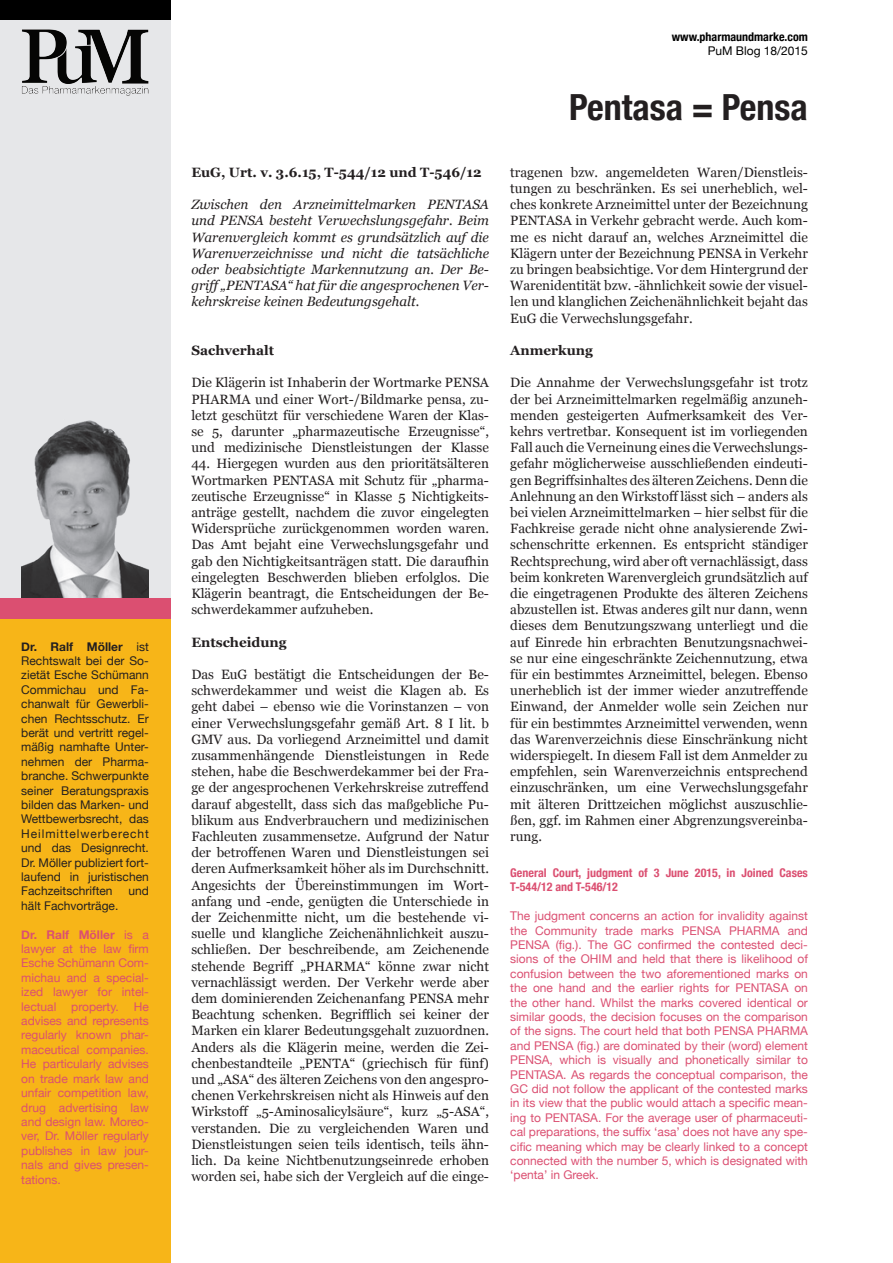
<style>
.page{position:relative;width:893px;height:1263px;background:#fff}
.page>*{position:absolute;margin:0;border:0;box-sizing:border-box;transform-origin:0 0}
.t1{font:700 condensed 36px "Helvetica Neue";color:#231f20}
.t2{font:13.5px/16.2px "Georgia";color:#231f20;text-align:justify}
.t3{font:italic 13.5px/16.2px "Georgia";color:#231f20;text-align:justify}
.t4{font:700 13.5px "Georgia";color:#231f20}
.t5{font:12px/14.4px "Helvetica Neue";color:#db4f71;text-align:justify}
.t6{font:12px/14.4px "Helvetica Neue";color:#231f20;text-align:justify}
.t7{font:700 condensed 12px/14.4px "Helvetica Neue";color:#db4f71}
.t8{font:700 condensed 12px "Helvetica Neue";color:#000}
.t9{font:12px "Helvetica Neue";color:#000}
.s1{font-weight:700}
</style>
<div class="page">
<div style="left:0;top:19px;width:170px;height:730px;background:#e6e7e9"></div>
<div style="left:0;top:0;width:170px;height:20px;background:#000"></div>
<div style="left:0;top:614px;width:170px;height:649px;background:#f7b518"></div>
<img style="left:21px;top:30px;width:128px;height:66px">
<img style="left:21px;top:420px;width:128px;height:178px">
<div style="left:0;top:598px;width:170px;height:21px;background:#db4f71"></div>
<p class="t6" style="left:21px;top:640px;width:129px"><span class="s1">Dr. Ralf Möller</span> ist Rechtswalt bei der So&shy;zietät Esche Schümann Commichau und Fa&shy;chanwalt für Gewerbli&shy;chen Rechtsschutz. Er berät und vertritt regel&shy;mäßig namhafte Unter&shy;nehmen der Pharma&shy;branche. Schwerpunkte seiner Beratungspraxis bilden das Marken- und Wettbewerbsrecht, das Heilmittelwerberecht und das Designrecht.<br>Dr. Möller publiziert fort&shy;laufend in juristischen Fachzeitschriften</p>
<p class="t6" style="left:128px;top:885px;width:22px">und</p>
<p class="t6" style="left:21px;top:899px;width:99px">hält Fachvorträge.</p>
<p class="t5" style="left:21px;top:928px;width:129px"><span class="s1">Dr. Ralf Möller</span> is a lawyer at the law firm Esche Schümann Com&shy;michau and a special&shy;ized lawyer for intel&shy;lectual property. He advises and represents regularly known phar&shy;maceutical companies.<br>He particularly advises on trade mark law and unfair competition law, drug advertising law and design law. Moreo&shy;ver, Dr. Möller regularly publishes in law jour&shy;nals and gives presen&shy;tations.</p>
<p class="t4" style="left:191px;top:162px;width:292px">EuG, Urt. v. 3.6.15, T-544/12 und T-546/12</p>
<p class="t3" style="left:191px;top:196px;width:299px">Zwischen den Arzneimittelmarken PENTASA und PENSA besteht Verwechslungsgefahr. Beim Warenvergleich kommt es grundsätzlich auf die Warenverzeichnisse und nicht die tatsächliche oder beabsichtigte Markennutzung an. Der Be&shy;griff „PENTASA“ hat für die angesprochenen Ver&shy;kehrskreise keinen Bedeutungsgehalt.</p>
<p class="t4" style="left:191px;top:340px;width:84px">Sachverhalt</p>
<p class="t2" style="left:191px;top:374px;width:299px">Die Klägerin ist Inhaberin der Wortmarke PENSA PHARMA und einer Wort-/Bildmarke pensa, zu&shy;letzt geschützt für verschiedene Waren der Klas&shy;se 5, darunter „pharmazeutische Erzeugnisse“, und medizinische Dienstleistungen der Klasse</p>
<p class="t2" style="left:191px;top:455px;width:299px">44. Hiergegen wurden aus den prioritätsälteren Wortmarken PENTASA mit Schutz für „pharma&shy;zeutische Erzeugnisse“ in Klasse 5 Nichtigkeits&shy;anträge gestellt, nachdem die zuvor eingelegten Widersprüche zurückgenommen worden waren.<br>Das Amt bejaht eine Verwechslungsgefahr und gab den Nichtigkeitsanträgen statt. Die daraufhin eingelegten Beschwerden blieben erfolglos. Die Klägerin beantragt, die Entscheidungen der Be&shy;schwerdekammer aufzuheben.</p>
<p class="t4" style="left:191px;top:632px;width:97px">Entscheidung</p>
<p class="t2" style="left:191px;top:666px;width:299px">Das EuG bestätigt die Entscheidungen der Be&shy;schwerdekammer und weist die Klagen ab. Es geht dabei – ebenso wie die Vorinstanzen – von einer Verwechslungsgefahr gemäß Art. 8 I lit. b GMV aus. Da vorliegend Arzneimittel und damit zusammenhängende Dienstleistungen in Rede stehen, habe die Beschwerdekammer bei der Fra&shy;ge der angesprochenen Verkehrskreise zutreffend darauf abgestellt, dass sich das maßgebliche Pu&shy;blikum aus Endverbrauchern und medizinischen Fachleuten zusammensetze. Aufgrund der Natur der betroffenen Waren und Dienstleistungen sei deren Aufmerksamkeit höher als im Durchschnitt.</p>
<p class="t2" style="left:191px;top:876px;width:299px">Angesichts der Übereinstimmungen im Wort&shy;anfang und -ende, genügten die Unterschiede in der Zeichenmitte nicht, um die bestehende vi&shy;suelle und klangliche Zeichenähnlichkeit auszu&shy;schließen. Der beschreibende, am Zeichenende stehende Begriff „PHARMA“ könne zwar nicht vernachlässigt werden. Der Verkehr werde aber dem dominierenden Zeichenanfang PENSA mehr Beachtung schenken. Begrifflich sei keiner der Marken ein klarer Bedeutungsgehalt zuzuordnen.<br>Anders als die Klägerin meine, werden die Zei&shy;chenbestandteile „PENTA“ (griechisch für fünf) und „ASA“ des älteren Zeichens von den angespro&shy;chenen Verkehrskreisen nicht als Hinweis auf den Wirkstoff „5-Aminosalicylsäure“, kurz „5-ASA“, verstanden. Die zu vergleichenden Waren und Dienstleistungen seien teils identisch, teils ähn&shy;lich. Da keine Nichtbenutzungseinrede erhoben worden sei, habe sich der Vergleich auf die einge-</p>
<p class="t8" style="left:672px;top:26px;width:138px">www.pharmaundmarke.com</p>
<p class="t9" style="left:708px;top:42px;width:102px">PuM Blog 18/2015</p>
<p class="t1" style="left:569px;top:77px;width:240px">Pentasa = Pensa</p>
<p class="t2" style="left:510px;top:163px;width:299px">tragenen bzw. angemeldeten Waren/Dienstleis&shy;tungen zu beschränken. Es sei unerheblich, wel&shy;ches konkrete Arzneimittel unter der Bezeichnung PENTASA in Verkehr gebracht werde. Auch kom&shy;me es nicht darauf an, welches Arzneimittel die Klägern unter der Bezeichnung PENSA in Verkehr zu bringen beabsichtige. Vor dem Hintergrund der Warenidentität bzw. -ähnlichkeit sowie der visuel&shy;len und klanglichen Zeichenähnlichkeit bejaht das EuG die Verwechslungsgefahr.</p>
<p class="t4" style="left:510px;top:340px;width:84px">Anmerkung</p>
<p class="t2" style="left:510px;top:374px;width:299px">Die Annahme der Verwechslungsgefahr ist trotz der bei Arzneimittelmarken regelmäßig anzuneh&shy;menden gesteigerten Aufmerksamkeit des Ver&shy;kehrs vertretbar. Konsequent ist im vorliegenden Fall auch die Verneinung eines die Verwechslungs&shy;gefahr möglicherweise ausschließenden eindeuti&shy;gen Begriffsinhaltes des älteren Zeichens. Denn die Anlehnung an den Wirkstoff lässt sich – anders als bei vielen Arzneimittelmarken – hier selbst für die Fachkreise gerade nicht ohne analysierende Zwi&shy;schenschritte erkennen. Es entspricht ständiger Rechtsprechung, wird aber oft vernachlässigt, dass beim konkreten Warenvergleich grundsätzlich auf die eingetragenen Produkte des älteren Zeichens abzustellen ist. Etwas anderes gilt nur dann, wenn dieses dem Benutzungszwang unterliegt und die auf Einrede hin erbrachten Benutzungsnachwei&shy;se nur eine eingeschränkte Zeichennutzung, etwa für ein bestimmtes Arzneimittel, belegen. Ebenso unerheblich ist der immer wieder anzutreffende Einwand, der Anmelder wolle sein Zeichen nur für ein bestimmtes Arzneimittel verwenden, wenn das Warenverzeichnis diese Einschränkung nicht widerspiegelt. In diesem Fall ist dem Anmelder zu empfehlen, sein Warenverzeichnis entsprechend einzuschränken, um eine Verwechslungsgefahr mit älteren Drittzeichen möglichst auszuschlie&shy;ßen, ggf. im Rahmen einer Abgrenzungsvereinba&shy;rung.</p>
<p class="t7" style="left:510px;top:865px;width:299px">General Court, judgment of 3 June 2015, in Joined Cases<br>T-544/12 and T-546/12</p>
<p class="t5" style="left:510px;top:909px;width:299px">The judgment concerns an action for invalidity against the Community trade marks PENSA PHARMA and PENSA (fig.). The GC confirmed the contested deci&shy;sions of the OHIM and held that there is likelihood of confusion between the two aforementioned marks on the one hand and the earlier rights for PENTASA on the other hand. Whilst the marks covered identical or similar goods, the decision focuses on the comparison of the signs. The court held that both PENSA PHARMA and PENSA (fig.) are dominated by their (word) element PENSA, which is visually and phonetically similar to PENTASA. As regards the conceptual comparison, the GC did not follow the applicant of the contested marks in its view that the public would attach a specific mean&shy;ing to PENTASA. For the average user of pharmaceuti&shy;cal preparations, the suffix ‘asa’ does not have any spe&shy;cific meaning which may be clearly linked to a concept connected with the number 5, which is designated with ‘penta’ in Greek.</p>
</div>
